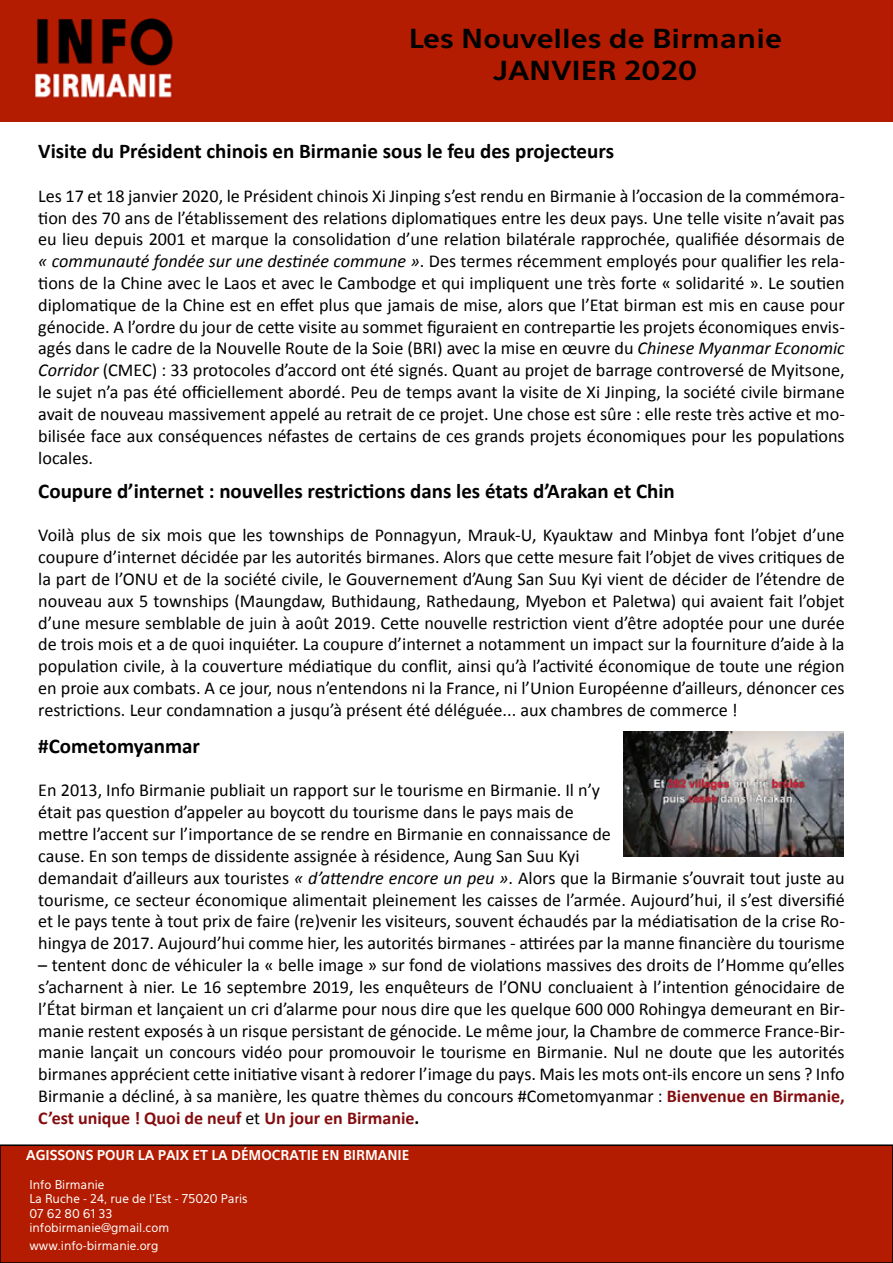
<style>
.page{position:relative;width:893px;height:1263px;background:#fff}
.page>*{position:absolute;margin:0;border:0;box-sizing:border-box;transform-origin:0 0}
.t1{font:700 25.95px/32.4px "Eau Sans";color:#000;text-align:center;scale:1.14 1}
.t2{font:700 21px "Calibri";color:#000}
.t3{font:18.15px/21.8px "Calibri";color:#000;text-align:justify}
.t4{font:700 18px "Calibri";color:#840c0e}
.t5{font:700 13.5px "Eau Sans";color:#fff}
.t6{font:12px/14.4px "Eau Sans";color:#fff}
.s1{font-style:italic}
.s2{font-size:18px}
.s3{font-weight:700;font-size:18px;color:#840c0e}
.s4{font-weight:400;color:#000}
.s5{color:#000}
</style>
<div class="page">
<div style="left:0;top:1145px;width:893px;height:118px;background:#b31c01"></div>
<div style="left:0;top:1144px;width:893px;height:119px;border:2px solid #000"></div>
<div style="left:0;top:0;width:893px;height:122px;background:#b31c00"></div>
<img style="left:624px;top:731px;width:219px;height:125px">
<h1 class="t1" style="left:409px;top:22px;width:329px">Les Nouvelles de Birmanie<br>JANVIER 2020</h1>
<p class="t2" style="left:38px;top:136px;width:577px">Visite du Président chinois en Birmanie sous le feu des projecteurs</p>
<p class="t3" style="left:38px;top:184px;width:808px">Les 17 et 18 janvier 2020, le Président chinois Xi Jinping s’est rendu en Birmanie à l’occasion de la commémora&shy;tion des 70 ans de l’établissement des relations diplomatiques entre les deux pays. Une telle visite n’avait pas eu lieu depuis 2001 et marque la consolidation d’une relation bilatérale rapprochée, qualifiée désormais de <span class="s1">« communauté fondée sur une destinée commune »</span>. Des termes récemment employés pour qualifier les rela&shy;tions de la Chine avec le Laos et avec le Cambodge et qui impliquent une très forte « solidarité ». Le soutien diplomatique de la Chine est en effet plus que jamais de mise, alors que l’Etat birman est mis en cause pour génocide. A l’ordre du jour de cette visite au sommet figuraient en contrepartie les projets économiques envis&shy;agés dans le cadre de la Nouvelle Route de la Soie (BRI) avec la mise en œuvre du <span class="s1">Chinese Myanmar Economic Corridor</span> (CMEC) : 33 protocoles d’accord ont été signés. Quant au projet de barrage controversé de Myitsone, le sujet n’a pas été officiellement abordé. Peu de temps avant la visite de Xi Jinping, la société civile birmane avait de nouveau massivement appelé au retrait de ce projet. Une chose est sûre : elle reste très active et mo&shy;bilisée face aux conséquences néfastes de certains de ces grands projets économiques pour les populations locales.</p>
<p class="t2" style="left:38px;top:476px;width:638px">Coupure d’internet : nouvelles restrictions dans les états d’Arakan et Chin</p>
<p class="t3" style="left:38px;top:524px;width:808px">Voilà plus de six mois que les townships de Ponnagyun, Mrauk-U, Kyauktaw and Minbya font l’objet d’une coupure d’internet décidée par les autorités birmanes. Alors que cette mesure fait l’objet de vives critiques de la part de l’ONU et de la société civile, le Gouvernement d’Aung San Suu Kyi vient de décider de l’étendre de nouveau aux 5 townships (Maungdaw, Buthidaung, Rathedaung, Myebon et Paletwa) qui avaient fait l’objet d’une mesure semblable de juin à août 2019. Cette nouvelle restriction vient d’être adoptée pour une durée de trois mois et a de quoi inquiéter. La coupure d’internet a notamment un impact sur la fourniture d’aide à la population civile, à la couverture médiatique du conflit, ainsi qu’à l’activité économique de toute une région en proie aux combats. A ce jour, nous n’entendons ni la France, ni l’Union Européenne d’ailleurs, dénoncer ces restrictions. Leur condamnation a jusqu’à présent été déléguée... aux chambres de commerce !</p>
<p class="t2" style="left:38px;top:731px;width:163px">#Cometomyanmar</p>
<p class="t3" style="left:38px;top:779px;width:808px;text-align:left">En 2013, Info Birmanie publiait un rapport sur le tourisme en Birmanie. Il n’y<br>était pas question d’appeler au boycott du tourisme dans le pays mais de<br>mettre l’accent sur l’importance de se rendre en Birmanie en connaissance de<br>cause. En son temps de dissidente assignée à résidence, Aung San Suu Kyi<br>demandait d’ailleurs aux touristes <span class="s1">« d’attendre encore un peu »</span>. Alors que la Birmanie s’ouvrait tout juste au tourisme, ce secteur économique alimentait pleinement les caisses de l’armée. Aujourd’hui, il s’est diversifié et le pays tente à tout prix de faire (re)venir les visiteurs, souvent échaudés par la médiatisation de la crise Ro&shy;hingya de 2017. Aujourd’hui comme hier, les autorités birmanes - attirées par la manne financière du tourisme</p>
<p class="t3" style="left:38px;top:954px;width:808px">– tentent donc de véhiculer la « belle image » sur fond de violations massives des droits de l’Homme qu’elles s’acharnent à nier. Le 16 septembre 2019, les enquêteurs de l’ONU concluaient à l’intention génocidaire de l’État birman et lançaient un cri d’alarme pour nous dire que les quelque 600 000 Rohingya demeurant en Bir&shy;manie restent exposés à un risque persistant de génocide. Le même jour, la Chambre de commerce France-Bir&shy;manie lançait un concours vidéo pour promouvoir le tourisme en Birmanie. Nul ne doute que les autorités birmanes apprécient cette initiative visant à redorer l’image du pays. Mais les mots ont-ils encore un sens ? Info Birmanie a décliné, à sa manière, les quatre thèmes du concours <span class="s2">#Cometomyanmar :</span> <span class="s3">Bienvenue en Birmanie,</span></p>
<p class="t4" style="left:38px;top:1105px;width:383px">C’est unique ! Quoi de neuf <span class="s4">et</span> Un jour en Birmanie<span class="s5">.</span></p>
<p class="t5" style="left:26px;top:1147px;width:385px">AGISSONS POUR LA PAIX ET LA DÉMOCRATIE EN BIRMANIE</p>
<p class="t6" style="left:29px;top:1177px;width:220px">Info Birmanie<br>La Ruche - 24, rue de l’Est - 75020 Paris<br>07 62 80 61 33 infobirmanie@gmail.com</p>
<p class="t6" style="left:29px;top:1239px;width:131px">www.info-birmanie.org</p>
</div>
